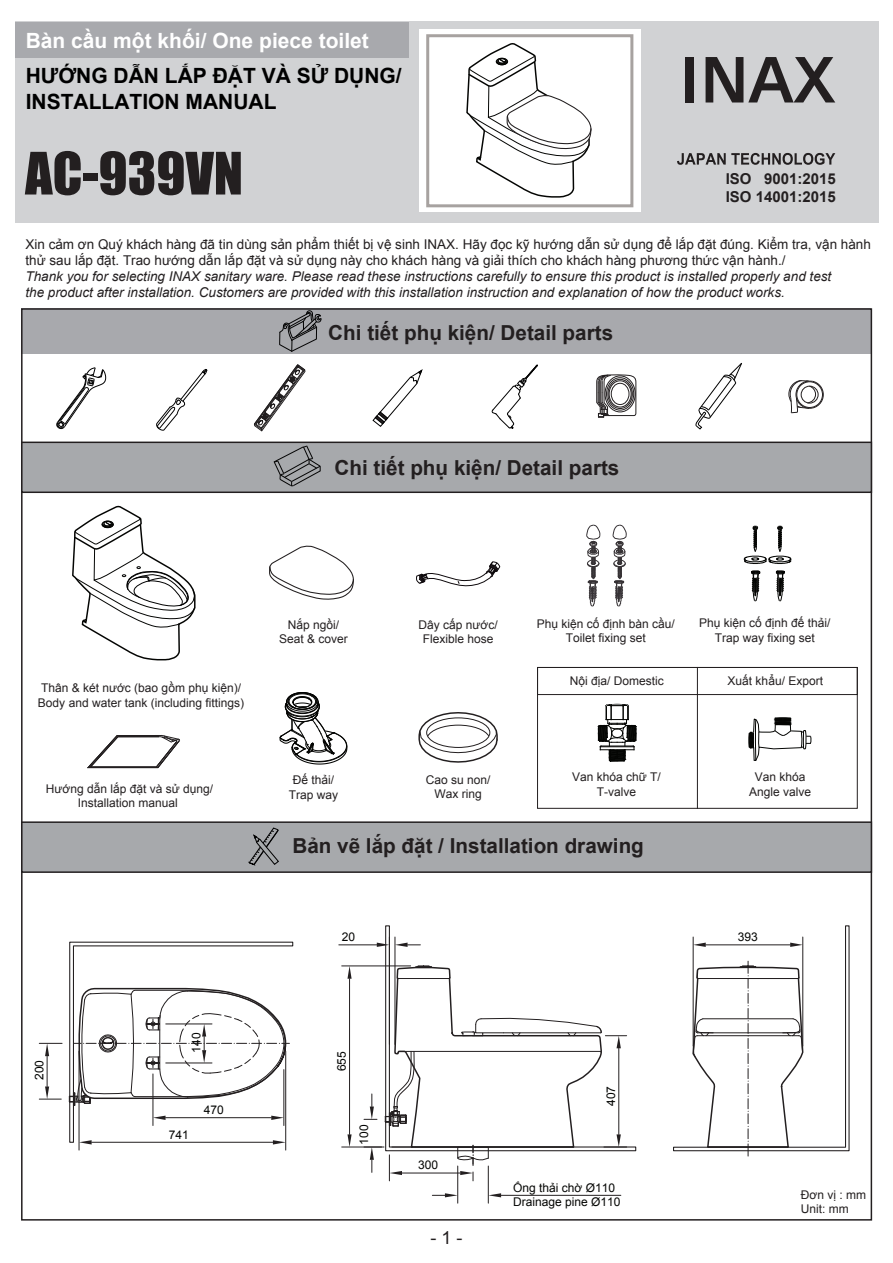
<style>
.page{position:relative;width:893px;height:1263px;background:#fff}
.page>*{position:absolute;margin:0;border:0;box-sizing:border-box;transform-origin:0 0}
.t1{font:54px "Impact";color:#231f20}
.t2{font:700 21px/25.2px "Arial";color:#000}
.t3{font:700 21px "Arial";color:#fff}
.t4{font:700 20.7px "Arial";color:#231f20}
.t5{font:18px "Arial";color:#231f20}
.t6{font:700 15px "Arial";color:#231f20}
.t7{font:italic 13.5px/16.2px "Arial";color:#231f20}
.t8{font:13.5px/16.2px "Arial";color:#231f20}
.t9{font:12px/14.4px "Arial";color:#231f20;text-align:center}
.t10{font:12px/14.4px "Arial";color:#040503}
</style>
<div class="page">
<div style="left:22px;top:309px;width:849px;height:45px;background:#a8a9ad"></div>
<div style="left:21px;top:442px;width:851px;height:51px;background:#a7a9ac;border:2px solid #231f20"></div>
<svg style="left:273px;top:445px;width:48px;height:42px"></svg>
<div style="left:15px;top:22px;width:864px;height:201px;background:#d1d2d4"></div>
<svg style="left:677px;top:153px;width:158px;height:12px"></svg>
<div style="left:15px;top:22px;width:394px;height:35px;background:#a8a9ad"></div>
<svg style="left:372px;top:369px;width:51px;height:58px"></svg>
<svg style="left:695px;top:362px;width:47px;height:68px"></svg>
<svg style="left:491px;top:364px;width:47px;height:65px"></svg>
<svg style="left:156px;top:369px;width:52px;height:62px"></svg>
<svg style="left:56px;top:367px;width:51px;height:63px"></svg>
<svg style="left:596px;top:374px;width:41px;height:44px"></svg>
<div style="left:611px;top:383px;width:18px;height:22px;border:1px solid #231f20;border-radius:50%"></div>
<svg style="left:254px;top:364px;width:52px;height:68px"></svg>
<svg style="left:788px;top:380px;width:36px;height:34px"></svg>
<svg style="left:706px;top:57px;width:129px;height:45px"></svg>
<div style="left:685px;top:57px;width:9px;height:45px;background:#231f20"></div>
<svg style="left:87px;top:735px;width:93px;height:33px"></svg>
<svg style="left:598px;top:704px;width:39px;height:58px"></svg>
<svg style="left:279px;top:310px;width:43px;height:42px"></svg>
<svg style="left:416px;top:561px;width:84px;height:26px"></svg>
<div style="left:419px;top:29px;width:222px;height:183px;background:#fff"></div>
<div style="left:426px;top:34px;width:207px;height:173px;border:3px solid #a7a2a0"></div>
<svg style="left:744px;top:526px;width:47px;height:38px"></svg>
<svg style="left:751px;top:570px;width:9px;height:31px"></svg>
<svg style="left:776px;top:570px;width:9px;height:31px"></svg>
<svg style="left:418px;top:712px;width:80px;height:51px"></svg>
<div style="left:537px;top:667px;width:320px;height:28px;border:1px solid #231f20"></div>
<hr style="left:697px;top:667px;width:1px;height:141px;background:#231f20">
<svg style="left:748px;top:693px;width:63px;height:68px"></svg>
<div style="left:21px;top:821px;width:851px;height:52px;background:#a7a9ac;border:2px solid #231f20"></div>
<svg style="left:248px;top:827px;width:31px;height:39px"></svg>
<svg style="left:279px;top:692px;width:69px;height:73px"></svg>
<svg style="left:72px;top:506px;width:124px;height:155px"></svg>
<svg style="left:466px;top:43px;width:126px;height:155px"></svg>
<svg style="left:269px;top:545px;width:85px;height:55px"></svg>
<svg style="left:673px;top:925px;width:177px;height:231px"></svg>
<hr style="left:339px;top:944px;width:38px;height:1px;background:#231f20">
<svg style="left:377px;top:942px;width:8px;height:5px"></svg>
<hr style="left:342px;top:966px;width:69px;height:1px;background:#231f20">
<hr style="left:342px;top:1147px;width:42px;height:1px;background:#231f20">
<hr style="left:349px;top:979px;width:1px;height:155px;background:#231f20">
<svg style="left:347px;top:966px;width:5px;height:13px"></svg>
<svg style="left:347px;top:1134px;width:5px;height:13px"></svg>
<hr style="left:457px;top:1166px;width:1px;height:37px;background:#231f20">
<hr style="left:488px;top:1166px;width:1px;height:37px;background:#231f20">
<hr style="left:501px;top:1195px;width:120px;height:1px;background:#231f20">
<svg style="left:432px;top:1193px;width:26px;height:4px"></svg>
<svg style="left:488px;top:1193px;width:13px;height:4px"></svg>
<svg style="left:385px;top:925px;width:252px;height:227px"></svg>
<svg style="left:364px;top:965px;width:263px;height:216px"></svg>
<hr style="left:285px;top:1051px;width:1px;height:99px;background:#231f20">
<hr style="left:79px;top:1051px;width:1px;height:99px;background:#231f20">
<hr style="left:47px;top:1056px;width:1px;height:30px;background:#231f20">
<svg style="left:39px;top:1043px;width:23px;height:13px"></svg>
<svg style="left:39px;top:1086px;width:22px;height:14px"></svg>
<svg style="left:69px;top:941px;width:225px;height:202px"></svg>
<svg style="left:69px;top:987px;width:220px;height:119px"></svg>
<svg style="left:612px;top:525px;width:15px;height:82px"></svg>
<svg style="left:586px;top:525px;width:14px;height:82px"></svg>
<h2 class="t3" style="left:26px;top:27px;width:345px">Bàn cầu một khối/ One piece toilet</h2>
<h2 class="t2" style="left:26px;top:64px;width:377px">HƯỚNG DẪN LẮP ĐẶT VÀ SỬ DỤNG/<br>INSTALLATION MANUAL</h2>
<h1 class="t1" style="left:25px;top:131px;width:219px">AC-939VN</h1>
<p class="t6" style="left:726px;top:169px;width:112px">ISO 9001:2015</p>
<p class="t6" style="left:726px;top:187px;width:112px">ISO 14001:2015</p>
<p class="t8" style="left:25px;top:236px;width:847px">Xin cảm ơn Quý khách hàng đã tin dùng sản phẩm thiết bị vệ sinh INAX. Hãy đọc kỹ hướng dẫn sử dụng để lắp đặt đúng. Kiểm tra, vận hành thử sau lắp đặt. Trao hướng dẫn lắp đặt và sử dụng này cho khách hàng và giải thích cho khách hàng phương thức vận hành./</p>
<p class="t7" style="left:25px;top:269px;width:807px">Thank you for selecting INAX sanitary ware. Please read these instructions carefully to ensure this product is installed properly and test the product after installation. Customers are provided with this installation instruction and explanation of how the product works.</p>
<h3 class="t4" style="left:328px;top:319px;width:286px">Chi tiết phụ kiện/ Detail parts</h3>
<h3 class="t4" style="left:335px;top:454px;width:286px">Chi tiết phụ kiện/ Detail parts</h3>
<p class="t9" style="left:38px;top:681px;width:208px;text-align:left">Thân &amp; két nước (bao gồm phụ kiện)/<br>Body and water tank (including fittings)</p>
<p class="t9" style="left:46px;top:781px;width:169px">Hướng dẫn lắp đặt và sử dụng/<br>Installation manual</p>
<p class="t9" style="left:279px;top:617px;width:70px">Nắp ngồi/<br>Seat &amp; cover</p>
<p class="t9" style="left:418px;top:617px;width:81px">Dây cấp nước/<br>Flexible hose</p>
<p class="t9" style="left:699px;top:616px;width:133px">Phụ kiện cố định đế thải/<br>Trap way fixing set</p>
<p class="t9" style="left:537px;top:617px;width:140px">Phụ kiện cố định bàn cầu/<br>Toilet fixing set</p>
<p class="t9" style="left:570px;top:674px;width:96px">Nội địa/ Domestic</p>
<p class="t9" style="left:728px;top:674px;width:97px">Xuất khẩu/ Export</p>
<p class="t9" style="left:289px;top:773px;width:51px">Đế thải/<br>Trap way</p>
<p class="t9" style="left:426px;top:773px;width:66px">Cao su non/<br>Wax ring</p>
<p class="t9" style="left:572px;top:770px;width:90px">Van khóa chữ T/<br>T-valve</p>
<p class="t9" style="left:749px;top:770px;width:64px">Van khóa<br>Angle valve</p>
<h3 class="t4" style="left:292px;top:832px;width:353px">Bản vẽ lắp đặt / Installation drawing</h3>
<p class="t10" style="left:342px;top:930px;width:15px">20</p>
<p class="t10" style="left:738px;top:930px;width:22px">393</p>
<p class="t10" style="left:32px;top:1080px;width:22px;rotate:-90deg">200</p>
<p class="t10" style="left:189px;top:1053px;width:22px;rotate:-90deg">140</p>
<p class="t10" style="left:169px;top:1128px;width:22px">741</p>
<p class="t10" style="left:204px;top:1103px;width:22px">470</p>
<p class="t10" style="left:335px;top:1071px;width:22px;rotate:-90deg">655</p>
<p class="t10" style="left:357px;top:1144px;width:22px;rotate:-90deg">100</p>
<p class="t10" style="left:418px;top:1158px;width:22px">300</p>
<h3 class="t5" style="left:430px;top:1225px;width:34px">- 1 -</h3>
<p class="t10" style="left:604px;top:1106px;width:22px;rotate:-90deg">407</p>
<p class="t10" style="left:513px;top:1180px;width:109px">Ống thải chờ Ø110<br>Drainage pine Ø110</p>
<p class="t9" style="left:801px;top:1187px;width:67px;text-align:left">Đơn vị : mm<br>Unit: mm</p>
</div>
